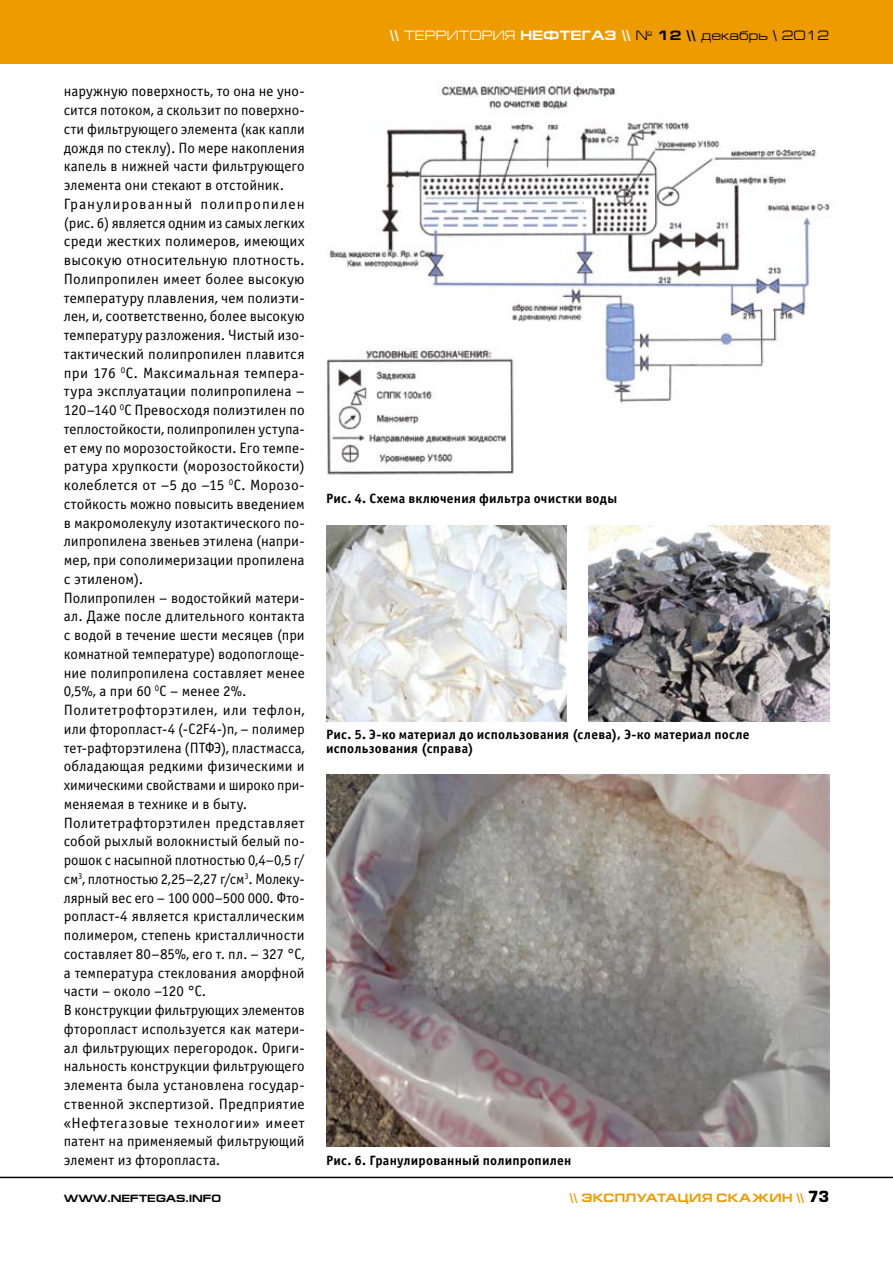
<style>
.page{position:relative;width:893px;height:1263px;background:#fff}
.page>*{position:absolute;margin:0;border:0;box-sizing:border-box;transform-origin:0 0}
.t1{font:15px/18.8px "Officina Sans C";letter-spacing:.005em;color:#000}
.t2{font:700 13.5px/13.5px "Officina Sans C";letter-spacing:.015em;color:#000}
.t3{font:13.5px "Europe Ext";color:#000}
.t4{font:700 12px "Europe Ext";letter-spacing:.025em;color:#ee9b00}
.t5{font:700 10.5px "Europe Ext";color:#000}
.s1{font-weight:700;color:#fff}
.s2{color:#fff}
.s3{font-weight:700}
.s4{font-family:"Europe";font-size:15px;color:#000}
</style>
<div class="page">
<div style="left:0;top:0;width:893px;height:64px;background:#ee9b00"></div>
<hr style="left:0;top:1177px;width:893px;height:1px;background:#000">
<img style="left:327px;top:80px;width:503px;height:395px">
<img style="left:326px;top:525px;width:241px;height:196px">
<img style="left:588px;top:525px;width:241px;height:196px">
<img style="left:326px;top:775px;width:503px;height:372px">
<p class="t1" style="left:64px;top:82px;width:243px">наружную поверхность, то она не уно&shy;сится потоком, а скользит по поверхно&shy;сти фильтрующего элемента (как капли дождя по стеклу). По мере накопления капель в нижней части фильтрующего элемента они стекают в отстойник.<br>Гранулированный полипропилен (рис. 6) является одним из самых легких среди жестких полимеров, имеющих высокую относительную плотность.<br>Полипропилен имеет более высокую температуру плавления, чем полиэти&shy;лен, и, соответственно, более высокую температуру разложения. Чистый изо&shy;тактический полипропилен плавится при 176 <sup>0</sup>C. Максимальная темпера&shy;тура эксплуатации полипропилена – 120–140 <sup>0</sup>С Превосходя полиэтилен по теплостойкости, полипропилен уступа&shy;ет ему по морозостойкости. Его темпе&shy;ратура хрупкости (морозостойкости) колеблется от –5 до –15 <sup>0</sup>С. Морозо&shy;стойкость можно повысить введением в макромолекулу изотактического по&shy;липропилена звеньев этилена (напри&shy;мер, при сополимеризации пропилена с этиленом).<br>Полипропилен – водостойкий матери&shy;ал. Даже после длительного контакта с водой в течение шести месяцев (при комнатной температуре) водопоглоще&shy;ние полипропилена составляет менее 0,5%, а при 60 <sup>0</sup>С – менее 2%.<br>Политетрофторэтилен, или тефлон, или фторопласт-4 (-C2F4-)n, – полимер тет-рафторэтилена (ПТФЭ), пластмасса, обладающая редкими физическими и химическими свойствами и широко при&shy;меняемая в технике и в быту.<br>Политетрафторэтилен представляет собой рыхлый волокнистый белый по&shy;рошок с насыпной плотностью 0,4–0,5 г/ см<sup>3</sup>, плотностью 2,25–2,27 г/см<sup>3</sup>. Молеку&shy;лярный вес его – 100 000–500 000. Фто&shy;ропласт-4 является кристаллическим полимером, степень кристалличности составляет 80–85%, его т. пл. – 327 °С, а температура стеклования аморфной части – около –120 °С.<br>В конструкции фильтрующих элементов фторопласт используется как матери&shy;ал фильтрующих перегородок. Ориги&shy;нальность конструкции фильтрующего элемента была установлена государ&shy;ственной экспертизой. Предприятие «Нефтегазовые технологии» имеет патент на применяемый фильтрующий элемент из фторопласта.</p>
<p class="t3" style="left:390px;top:28px;width:441px"><span class="s1">\\</span> <span class="s2">ТЕРРИТОРИЯ</span> <span class="s1">НЕФТЕГАЗ \\</span> № <span class="s3">12 \\</span> декабрь \ 2012</p>
<p class="t2" style="left:326px;top:492px;width:293px">Рис. 4. Схема включения фильтра очистки воды</p>
<p class="t2" style="left:326px;top:728px;width:425px">Рис. 5. Э-ко материал до использования (слева), Э-ко материал после использования (справа)</p>
<p class="t2" style="left:326px;top:1154px;width:247px">Рис. 6. Гранулированный полипропилен</p>
<p class="t5" style="left:64px;top:1193px;width:159px">WWW.NEFTEGAS.INFO</p>
<p class="t4" style="left:569px;top:1191px;width:88px">\\ Эксплуата</p>
<p class="t4" style="left:678px;top:1191px;width:153px">ция скажин \\ <span class="s4">73</span></p>
</div>
